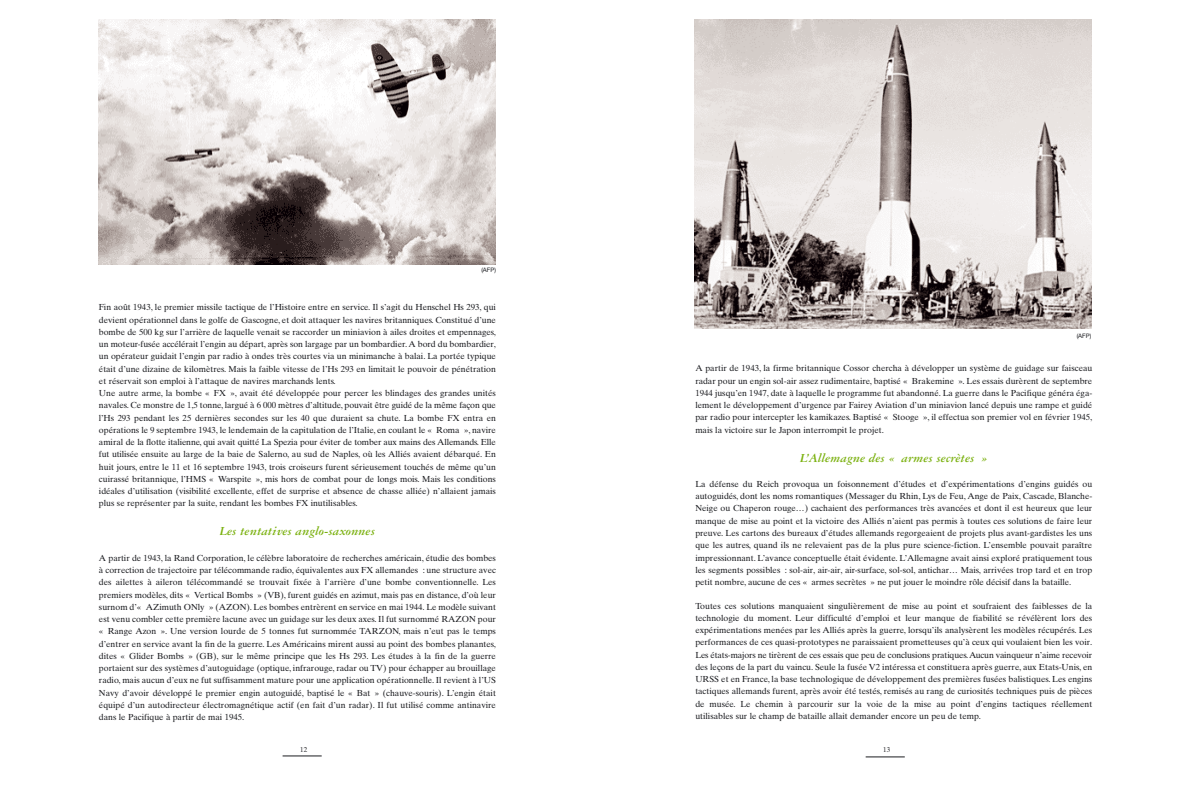
<style>
.page{position:relative;width:1191px;height:794px;background:#fff}
.page>*{position:absolute;margin:0;border:0;box-sizing:border-box;transform-origin:0 0}
.t1{font:italic 700 13.12px "Garamond Three";color:#7bb110}
.t2{font:8.75px/12.2px "Times Ten";color:#1b1c20;text-align:justify}
.t3{font:7px "Times Ten";color:#1b1c20}
.t4{font:6.12px "Helvetica Neue";color:#1b1c20}
</style>
<div class="page">
<hr style="left:865px;top:756px;width:39px;height:1px;background:#1b1c20">
<hr style="left:282px;top:755px;width:40px;height:1px;background:#1b1c20">
<img style="left:99px;top:20px;width:397px;height:245px">
<img style="left:694px;top:20px;width:397px;height:308px">
<p class="t4" style="left:481px;top:268px;width:16px">(AFP)</p>
<p class="t2" style="left:99px;top:302px;width:398px;text-align:left">Fin août 1943, le premier missile tactique de l’Histoire entre en service. Il s’agit du Henschel Hs 293, qui devient opérationnel dans le golfe de Gascogne, et doit attaquer les navires britanniques. Constitué d’une bombe de 500 kg sur l’arrière de laquelle venait se raccorder un miniavion à ailes droites et empennages, un moteur-fusée accélérait l’engin au départ, après son largage par un bombardier. A bord du bombardier, un opérateur guidait l’engin par radio à ondes très courtes via un minimanche à balai. La portée typique était d’une dizaine de kilomètres. Mais la faible vitesse de l’Hs 293 en limitait le pouvoir de pénétration et réservait son emploi à l’attaque de navires marchands lents.<br>Une autre arme, la bombe « FX », avait été développée pour percer les blindages des grandes unités navales. Ce monstre de 1,5 tonne, largué à 6 000 mètres d’altitude, pouvait être guidé de la même façon que l’Hs 293 pendant les 25 dernières secondes sur les 40 que duraient sa chute. La bombe FX entra en opérations le 9 septembre 1943, le lendemain de la capitulation de l’Italie, en coulant le « Roma », navire amiral de la flotte italienne, qui avait quitté La Spezia pour éviter de tomber aux mains des Allemands. Elle fut utilisée ensuite au large de la baie de Salerno, au sud de Naples, où les Alliés avaient débarqué. En huit jours, entre le 11 et 16 septembre 1943, trois croiseurs furent sérieusement touchés de même qu’un cuirassé britannique, l’HMS « Warspite », mis hors de combat pour de longs mois. Mais les conditions idéales d’utilisation (visibilité excellente, effet de surprise et absence de chasse alliée) n’allaient jamais plus se représenter par la suite, rendant les bombes FX inutilisables.</p>
<h1 class="t1" style="left:220px;top:527px;width:157px">Les tentatives anglo-saxonnes</h1>
<p class="t2" style="left:99px;top:552px;width:398px">A partir de 1943, la Rand Corporation, le célèbre laboratoire de recherches américain, étudie des bombes à correction de trajectoire par télécommande radio, équivalentes aux FX allemandes : une structure avec des ailettes à aileron télécommandé se trouvait fixée à l’arrière d’une bombe conventionnelle. Les premiers modèles, dits « Vertical Bombs » (VB), furent guidés en azimut, mais pas en distance, d’où leur surnom d’« AZimuth ONly » (AZON). Les bombes entrèrent en service en mai 1944. Le modèle suivant est venu combler cette première lacune avec un guidage sur les deux axes. Il fut surnommé RAZON pour « Range Azon ». Une version lourde de 5 tonnes fut surnommée TARZON, mais n’eut pas le temps d’entrer en service avant la fin de la guerre. Les Américains mirent aussi au point des bombes planantes, dites « Glider Bombs » (GB), sur le même principe que les Hs 293. Les études à la fin de la guerre portaient sur des systèmes d’autoguidage (optique, infrarouge, radar ou TV) pour échapper au brouillage radio, mais aucun d’eux ne fut suffisamment mature pour une application opérationnelle. Il revient à l’US Navy d’avoir développé le premier engin autoguidé, baptisé le « Bat » (chauve-souris). L’engin était équipé d’un autodirecteur électromagnétique actif (en fait d’un radar). Il fut utilisé comme antinavire dans le Pacifique à partir de mai 1945.</p>
<p class="t4" style="left:1076px;top:333px;width:16px">(AFP)</p>
<p class="t2" style="left:695px;top:363px;width:398px">A partir de 1943, la firme britannique Cossor chercha à développer un système de guidage sur faisceau radar pour un engin sol-air assez rudimentaire, baptisé « Brakemine ». Les essais durèrent de septembre 1944 jusqu’en 1947, date à laquelle le programme fut abandonné. La guerre dans le Pacifique généra éga&shy;lement le développement d’urgence par Fairey Aviation d’un miniavion lancé depuis une rampe et guidé par radio pour intercepter les kamikazes. Baptisé « Stooge », il effectua son premier vol en février 1945, mais la victoire sur le Japon interrompit le projet.</p>
<h1 class="t1" style="left:800px;top:453px;width:189px">L’Allemagne des « armes secrètes »</h1>
<p class="t2" style="left:695px;top:479px;width:398px">La défense du Reich provoqua un foisonnement d’études et d’expérimentations d’engins guidés ou autoguidés, dont les noms romantiques (Messager du Rhin, Lys de Feu, Ange de Paix, Cascade, Blanche-Neige ou Chaperon rouge…) cachaient des performances très avancées et dont il est heureux que leur manque de mise au point et la victoire des Alliés n’aient pas permis à toutes ces solutions de faire leur preuve. Les cartons des bureaux d’études allemands regorgeaient de projets plus avant-gardistes les uns que les autres, quand ils ne relevaient pas de la plus pure science-fiction. L’ensemble pouvait paraître impressionnant. L’avance conceptuelle était évidente. L’Allemagne avait ainsi exploré pratiquement tous les segments possibles : sol-air, air-air, air-surface, sol-sol, antichar… Mais, arrivées trop tard et en trop petit nombre, aucune de ces « armes secrètes » ne put jouer le moindre rôle décisif dans la bataille.</p>
<p class="t2" style="left:695px;top:600px;width:398px">Toutes ces solutions manquaient singulièrement de mise au point et soufraient des faiblesses de la technologie du moment. Leur difficulté d’emploi et leur manque de fiabilité se révélèrent lors des expérimentations menées par les Alliés après la guerre, lorsqu’ils analysèrent les modèles récupérés. Les performances de ces quasi-prototypes ne paraissaient prometteuses qu’à ceux qui voulaient bien les voir.<br>Les états-majors ne tirèrent de ces essais que peu de conclusions pratiques.Aucun vainqueur n’aime recevoir des leçons de la part du vaincu. Seule la fusée V2 intéressa et constituera après guerre, aux Etats-Unis, en URSS et en France, la base technologique de développement des premières fusées balistiques. Les engins tactiques allemands furent, après avoir été testés, remisés au rang de curiosités techniques puis de pièces de musée. Le chemin à parcourir sur la voie de la mise au point d’engins tactiques réellement utilisables sur le champ de bataille allait demander encore un peu de temp.</p>
<p class="t3" style="left:300px;top:747px;width:8px">12</p>
<p class="t3" style="left:883px;top:747px;width:8px">13</p>
</div>
